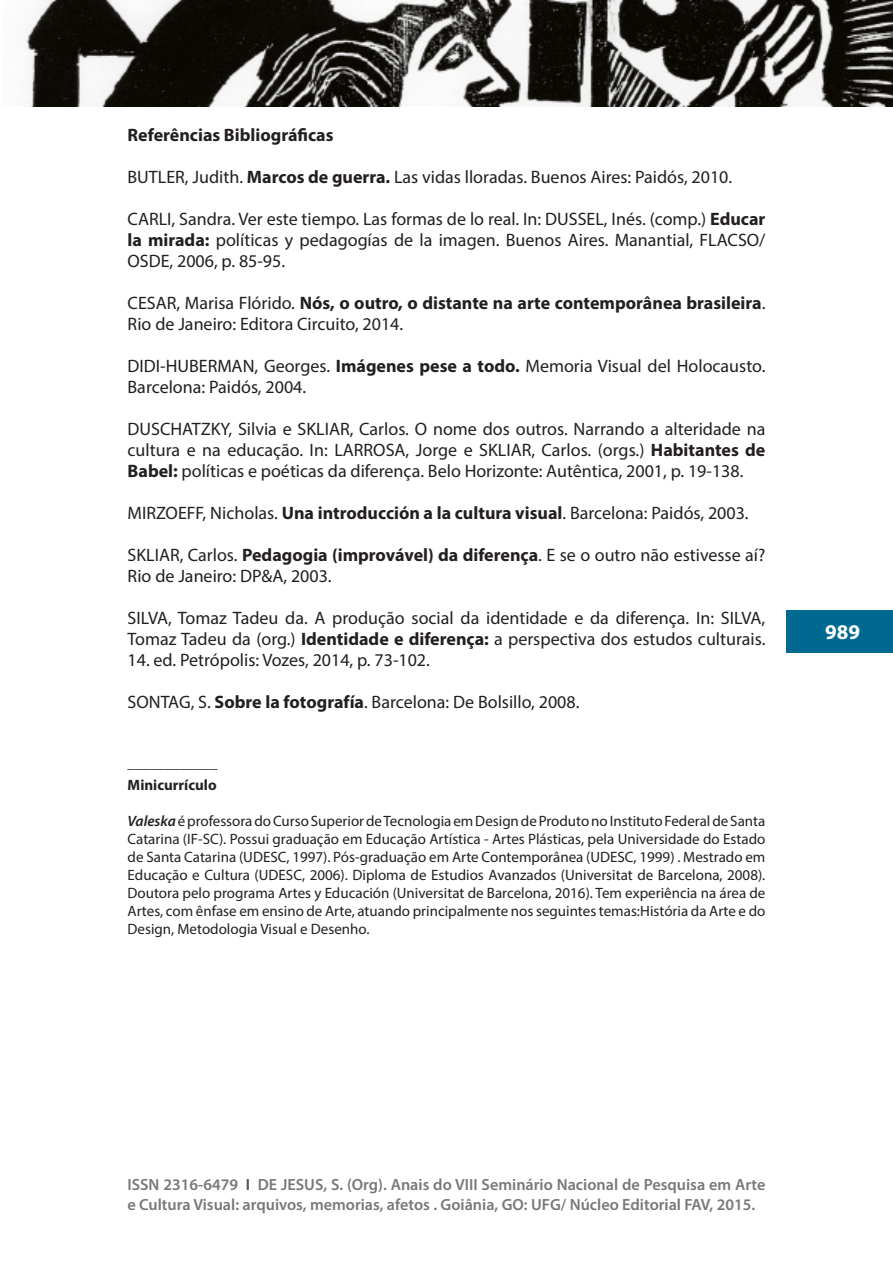
<style>
.page{position:relative;width:893px;height:1263px;background:#fff}
.page>*{position:absolute;margin:0;border:0;box-sizing:border-box;transform-origin:0 0}
.t1{font:700 21px "Myriad Pro";color:#fff}
.referencias{font:18px/21px "Myriad Pro";color:#231f20}
.subtitulos{font:700 18px "Myriad Pro";color:#231f20}
.t2{font:600 16.2px/19.5px "Myriad Pro";color:#76787b}
.resumos{font:15px/18px "Myriad Pro";color:#231f20;text-align:justify}
.resumos-2{font:700 15px "Myriad Pro";color:#231f20}
.s1{font-weight:700}
.s2{font-weight:600;font-style:italic}
.s3{color:#4b4c4d}
</style>
<div class="page">
<div style="left:787px;top:610px;width:106px;height:43px;background:#006991"></div>
<img style="left:25px;top:0;width:868px;height:106px">
<p class="subtitulos" style="left:128px;top:123px;width:208px">Referências Bibliográficas</p>
<p class="referencias" style="left:128px;top:166px;width:606px">BUTLER, Judith. <span class="s1">Marcos de guerra.</span> Las vidas lloradas. Buenos Aires: Paidós, 2010.</p>
<p class="referencias" style="left:128px;top:208px;width:639px;text-align:justify">CARLI, Sandra. Ver este tiempo. Las formas de lo real. In: DUSSEL, Inés. (comp.) <span class="s1">Educar la mirada:</span> políticas y pedagogías de la imagen. Buenos Aires. Manantial, FLACSO/ OSDE, 2006, p. 85-95.</p>
<p class="referencias" style="left:128px;top:292px;width:639px">CESAR, Marisa Flórido. <span class="s1">Nós, o outro, o distante na arte contemporânea brasileira</span>.<br>Rio de Janeiro: Editora Circuito, 2014.</p>
<p class="referencias" style="left:128px;top:355px;width:639px">DIDI-HUBERMAN, Georges. <span class="s1">Imágenes pese a todo.</span> Memoria Visual del Holocausto.<br>Barcelona: Paidós, 2004.</p>
<p class="referencias" style="left:128px;top:418px;width:639px;text-align:justify">DUSCHATZKY, Silvia e SKLIAR, Carlos. O nome dos outros. Narrando a alteridade na cultura e na educação. In: LARROSA, Jorge e SKLIAR, Carlos. (orgs.) <span class="s1">Habitantes de Babel:</span> políticas e poéticas da diferença. Belo Horizonte: Autêntica, 2001, p. 19-138.</p>
<p class="referencias" style="left:128px;top:502px;width:623px">MIRZOEFF, Nicholas. <span class="s1">Una introducción a la cultura visual</span>. Barcelona: Paidós, 2003.</p>
<p class="referencias" style="left:128px;top:544px;width:639px">SKLIAR, Carlos. <span class="s1">Pedagogia (improvável) da diferença</span>. E se o outro não estivesse aí?<br>Rio de Janeiro: DP&amp;A, 2003.</p>
<p class="referencias" style="left:128px;top:607px;width:639px">SILVA, Tomaz Tadeu da. A produção social da identidade e da diferença. In: SILVA,<br>Tomaz Tadeu da (org.) <span class="s1">Identidade e diferença:</span> a perspectiva dos estudos culturais.</p>
<p class="referencias" style="left:128px;top:649px;width:304px">14. ed. Petrópolis: Vozes, 2014, p. 73-102.</p>
<p class="referencias" style="left:128px;top:691px;width:453px">SONTAG, S. <span class="s1">Sobre la fotografía</span>. Barcelona: De Bolsillo, 2008.</p>
<p class="resumos-2" style="left:128px;top:753px;width:91px">____________</p>
<p class="resumos-2" style="left:128px;top:775px;width:91px">Minicurrículo</p>
<p class="resumos" style="left:128px;top:811px;width:639px"><span class="s2">Valeska</span> é professora do Curso Superior de Tecnologia em Design de Produto no Instituto Federal de Santa Catarina (IF-SC). Possui graduação em Educação Artística - Artes Plásticas, pela Universidade do Estado de Santa Catarina (UDESC, 1997). Pós-graduação em Arte Contemporânea (UDESC, 1999) . Mestrado em Educação e Cultura (UDESC, 2006). Diploma de Estudios Avanzados (Universitat de Barcelona, 2008).<br>Doutora pelo programa Artes y Educación (Universitat de Barcelona, 2016). Tem experiência na área de Artes, com ênfase em ensino de Arte, atuando principalmente nos seguintes temas:História da Arte e do Design, Metodologia Visual e Desenho.</p>
<p class="t1" style="left:825px;top:619px;width:36px">989</p>
<p class="t2" style="left:128px;top:1174px;width:639px">ISSN 2316-6479 <span class="s3">I</span> DE JESUS, S. (Org). Anais do VIII Seminário Nacional de Pesquisa em Arte e Cultura Visual: arquivos, memorias, afetos . Goiânia, GO: UFG/ Núcleo Editorial FAV, 2015.</p>
</div>
